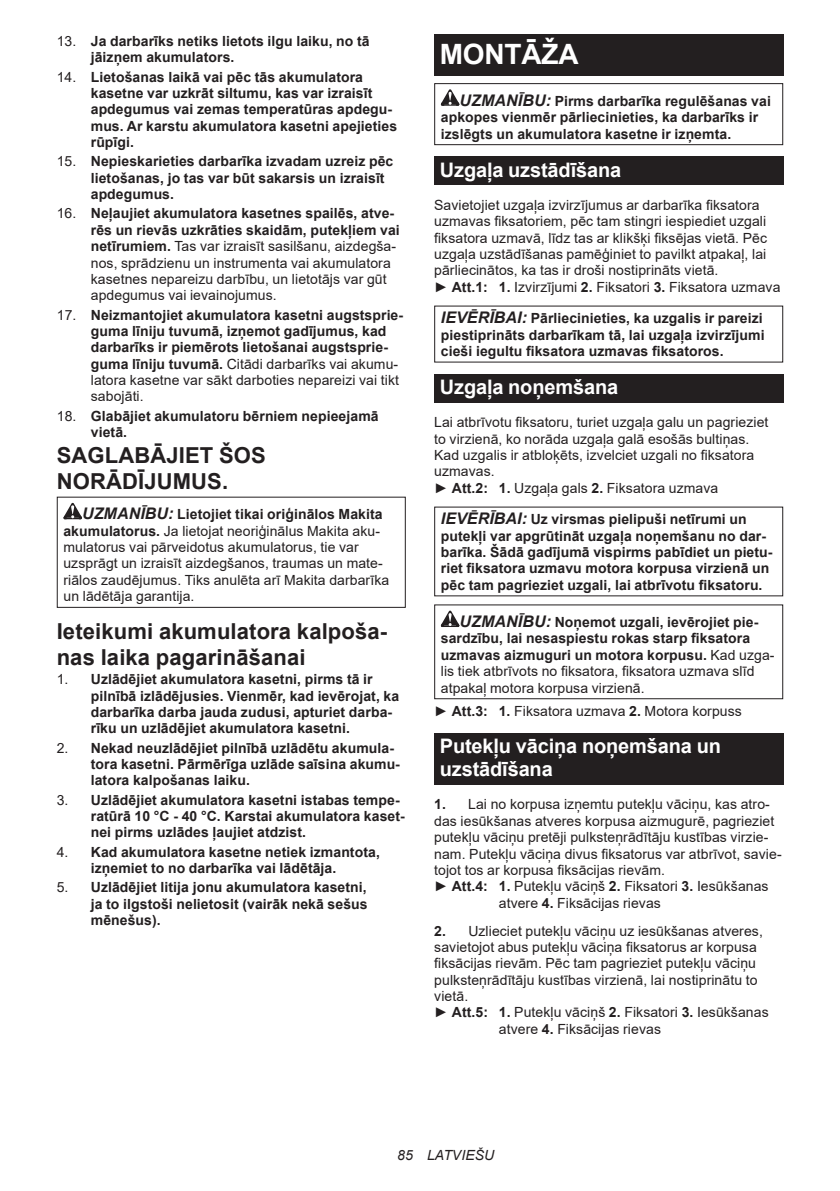
<style>
.page{position:relative;width:840px;height:1191px;background:#fff}
.page>*{position:absolute;margin:0;border:0;box-sizing:border-box;transform-origin:0 0}
.t1{font:700 28px "Arial";letter-spacing:-.01em;color:#fff}
.t2{font:700 22px/25.8px "Arial";letter-spacing:.005em;color:#231f20}
.t3{font:700 20px/23.4px "Arial";letter-spacing:-.01em;color:#fff}
.t4{font:700 14px/16.4px "Arial";letter-spacing:.005em;color:#231f20}
.t5{font:14px/16.4px "Arial";letter-spacing:.005em;color:#231f20}
.t6{font:italic 14px "Arial";letter-spacing:.005em;color:#231f20}
.s1{font-weight:400}
.s2{font-weight:700}
.s3{font-weight:700;font-style:italic;font-size:16px}
.s4{font-style:italic;font-size:16px}
</style>
<div class="page">
<svg style="left:63px;top:503px;width:19px;height:16px"></svg>
<div style="left:57px;top:496px;width:348px;height:112px;border:1px solid #231f20"></div>
<div style="left:434px;top:34px;width:348px;height:41px;background:#231f20"></div>
<svg style="left:440px;top:89px;width:19px;height:17px"></svg>
<div style="left:434px;top:83px;width:348px;height:62px;border:1px solid #231f20"></div>
<div style="left:434px;top:156px;width:348px;height:29px;background:#231f20"></div>
<div style="left:434px;top:374px;width:348px;height:28px;background:#231f20"></div>
<svg style="left:440px;top:610px;width:19px;height:17px"></svg>
<div style="left:434px;top:604px;width:348px;height:95px;border:1px solid #231f20"></div>
<div style="left:434px;top:732px;width:348px;height:52px;background:#231f20"></div>
<p class="t4" style="left:91px;top:33px;width:280px;text-indent:-34px"><span class="s1">13.</span> Ja darbarīks netiks lietots ilgu laiku, no tā jāizņem akumulators.</p>
<p class="t4" style="left:91px;top:69px;width:308px;text-indent:-34px"><span class="s1">14.</span> Lietošanas laikā vai pēc tās akumulatora kasetne var uzkrāt siltumu, kas var izraisīt apdegumus vai zemas temperatūras apdegu&shy;mus. Ar karstu akumulatora kasetni apejieties rūpīgi.</p>
<p class="t4" style="left:91px;top:153px;width:304px;text-indent:-34px"><span class="s1">15.</span> Nepieskarieties darbarīka izvadam uzreiz pēc lietošanas, jo tas var būt sakarsis un izraisīt apdegumus.</p>
<p class="t5" style="left:91px;top:205px;width:310px;text-indent:-34px">16. <span class="s2">Neļaujiet akumulatora kasetnes spailēs, atve&shy;rēs un rievās uzkrāties skaidām, putekļiem vai netīrumiem.</span> Tas var izraisīt sasilšanu, aizdegša&shy;nos, sprādzienu un instrumenta vai akumulatora kasetnes nepareizu darbību, un lietotājs var gūt apdegumus vai ievainojumus.</p>
<p class="t4" style="left:91px;top:306px;width:313px;text-indent:-34px"><span class="s1">17.</span> Neizmantojiet akumulatora kasetni augstsprie&shy;guma līniju tuvumā, izņemot gadījumus, kad darbarīks ir piemērots lietošanai augstsprie&shy;guma līniju tuvumā. <span class="s1">Citādi darbarīks vai akumu&shy;latora kasetne var sākt darboties nepareizi vai tikt sabojāti.</span></p>
<p class="t4" style="left:91px;top:408px;width:289px;text-indent:-34px"><span class="s1">18.</span> Glabājiet akumulatoru bērniem nepieejamā vietā.</p>
<h2 class="t2" style="left:57px;top:442px;width:210px">SAGLABĀJIET ŠOS<br>NORĀDĪJUMUS.</h2>
<p class="t5" style="left:63px;top:506px;width:327px;text-indent:19px"><span class="s3">UZMANĪBU:</span> <span class="s2">Lietojiet tikai oriģinālos Makita akumulatorus.</span> Ja lietojat neoriģinālus Makita aku&shy;mulatorus vai pārveidotus akumulatorus, tie var uzsprāgt un izraisīt aizdegšanos, traumas un mate&shy;riālos zaudējumus. Tiks anulēta arī Makita darbarīka un lādētāja garantija.</p>
<h2 class="t2" style="left:57px;top:619px;width:332px">Ieteikumi akumulatora kalpoša&shy;nas laika pagarināšanai</h2>
<p class="t4" style="left:91px;top:671px;width:310px;text-indent:-34px"><span class="s1">1.</span> Uzlādējiet akumulatora kasetni, pirms tā ir pilnībā izlādējusies. Vienmēr, kad ievērojat, ka darbarīka darba jauda zudusi, apturiet darba&shy;rīku un uzlādējiet akumulatora kasetni.</p>
<p class="t4" style="left:91px;top:739px;width:310px;text-indent:-34px"><span class="s1">2.</span> Nekad neuzlādējiet pilnībā uzlādētu akumula&shy;tora kasetni. Pārmērīga uzlāde saīsina akumu&shy;latora kalpošanas laiku.</p>
<p class="t4" style="left:91px;top:791px;width:315px;text-indent:-34px"><span class="s1">3.</span> Uzlādējiet akumulatora kasetni istabas tempe&shy;ratūrā 10 °C - 40 °C. Karstai akumulatora kaset&shy;nei pirms uzlādes ļaujiet atdzist.</p>
<p class="t4" style="left:91px;top:843px;width:290px;text-indent:-34px"><span class="s1">4.</span> Kad akumulatora kasetne netiek izmantota, izņemiet to no darbarīka vai lādētāja.</p>
<p class="t4" style="left:91px;top:879px;width:278px;text-align:justify;text-indent:-34px"><span class="s1">5.</span> Uzlādējiet litija jonu akumulatora kasetni, ja to ilgstoši nelietosit (vairāk nekā sešus mēnešus).</p>
<h1 class="t1" style="left:439px;top:34px;width:140px">MONTĀŽA</h1>
<p class="t4" style="left:440px;top:93px;width:331px;text-indent:19px"><span class="s4">UZMANĪBU:</span> Pirms darbarīka regulēšanas vai apkopes vienmēr pārliecinieties, ka darbarīks ir izslēgts un akumulatora kasetne ir izņemta.</p>
<h3 class="t3" style="left:439px;top:158px;width:183px">Uzgaļa uzstādīšana</h3>
<p class="t5" style="left:434px;top:197px;width:347px">Savietojiet uzgaļa izvirzījumus ar darbarīka fiksatora uzmavas fiksatoriem, pēc tam stingri iespiediet uzgali fiksatora uzmavā, līdz tas ar klikšķi fiksējas vietā. Pēc uzgaļa uzstādīšanas pamēģiniet to pavilkt atpakaļ, lai pārliecinātos, ka tas ir droši nostiprināts vietā.<br>► <span class="s2">Att.1: 1.</span> Izvirzījumi <span class="s2">2.</span> Fiksatori <span class="s2">3.</span> Fiksatora uzmava</p>
<p class="t4" style="left:440px;top:310px;width:325px"><span class="s4">IEVĒRĪBAI:</span> Pārliecinieties, ka uzgalis ir pareizi piestiprināts darbarīkam tā, lai uzgaļa izvirzījumi cieši iegultu fiksatora uzmavas fiksatoros.</p>
<h3 class="t3" style="left:439px;top:375px;width:180px">Uzgaļa noņemšana</h3>
<p class="t5" style="left:434px;top:414px;width:335px">Lai atbrīvotu fiksatoru, turiet uzgaļa galu un pagrieziet to virzienā, ko norāda uzgaļa galā esošās bultiņas.<br>Kad uzgalis ir atbloķēts, izvelciet uzgali no fiksatora uzmavas.<br>► <span class="s2">Att.2: 1.</span> Uzgaļa gals <span class="s2">2.</span> Fiksatora uzmava</p>
<p class="t4" style="left:440px;top:511px;width:333px"><span class="s4">IEVĒRĪBAI:</span> Uz virsmas pielipuši netīrumi un putekļi var apgrūtināt uzgaļa noņemšanu no dar&shy;barīka. Šādā gadījumā vispirms pabīdiet un pietu&shy;riet fiksatora uzmavu motora korpusa virzienā un pēc tam pagrieziet uzgali, lai atbrīvotu fiksatoru.</p>
<p class="t4" style="left:440px;top:614px;width:335px;text-indent:19px"><span class="s4">UZMANĪBU:</span> Noņemot uzgali, ievērojiet pie&shy;sardzību, lai nesaspiestu rokas starp fiksatora uzmavas aizmuguri un motora korpusu. <span class="s1">Kad uzga&shy;lis tiek atbrīvots no fiksatora, fiksatora uzmava slīd atpakaļ motora korpusa virzienā.</span></p>
<p class="t5" style="left:434px;top:702px;width:309px">► <span class="s2">Att.3: 1.</span> Fiksatora uzmava <span class="s2">2.</span> Motora korpuss</p>
<h3 class="t3" style="left:439px;top:734px;width:282px">Putekļu vāciņa noņemšana un uzstādīšana</h3>
<p class="t5" style="left:434px;top:796px;width:337px"><span class="s2">1.</span> Lai no korpusa izņemtu putekļu vāciņu, kas atro-</p>
<p class="t5" style="left:434px;top:812px;width:341px">das iesūkšanas atveres korpusa aizmugurē, pagrieziet</p>
<p class="t5" style="left:434px;top:829px;width:335px">putekļu vāciņu pretēji pulksteņrādītāju kustības virzie-</p>
<p class="t5" style="left:434px;top:845px;width:349px">nam. Putekļu vāciņa divus fiksatorus var atbrīvot, savie-</p>
<p class="t5" style="left:434px;top:861px;width:232px">tojot tos ar korpusa fiksācijas rievām.</p>
<p class="t5" style="left:434px;top:878px;width:336px">► <span class="s2">Att.4: 1.</span> Putekļu vāciņš <span class="s2">2.</span> Fiksatori <span class="s2">3.</span> Iesūkšanas</p>
<p class="t5" style="left:498px;top:894px;width:163px">atvere <span class="s2">4.</span> Fiksācijas rievas</p>
<p class="t5" style="left:434px;top:922px;width:330px"><span class="s2">2.</span> Uzlieciet putekļu vāciņu uz iesūkšanas atveres,</p>
<p class="t5" style="left:434px;top:938px;width:324px">savietojot abus putekļu vāciņa fiksatorus ar korpusa</p>
<p class="t5" style="left:434px;top:955px;width:323px">fiksācijas rievām. Pēc tam pagrieziet putekļu vāciņu</p>
<p class="t5" style="left:434px;top:971px;width:324px">pulksteņrādītāju kustības virzienā, lai nostiprinātu to</p>
<p class="t5" style="left:434px;top:987px;width:35px">vietā.</p>
<p class="t5" style="left:434px;top:1004px;width:336px">► <span class="s2">Att.5: 1.</span> Putekļu vāciņš <span class="s2">2.</span> Fiksatori <span class="s2">3.</span> Iesūkšanas</p>
<p class="t5" style="left:498px;top:1020px;width:163px">atvere <span class="s2">4.</span> Fiksācijas rievas</p>
<p class="t6" style="left:397px;top:1146px;width:99px">85 LATVIEŠU</p>
</div>
